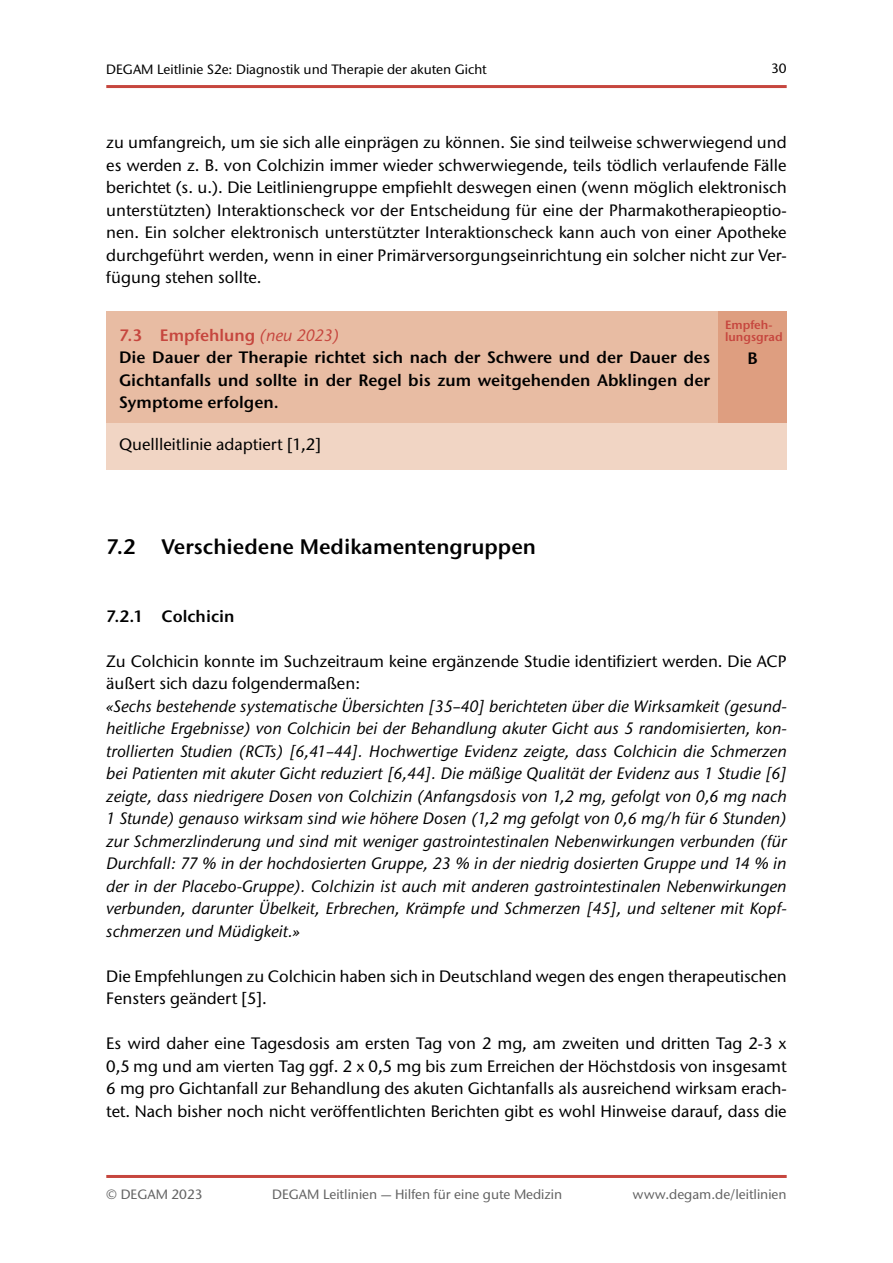
<style>
.page{position:relative;width:893px;height:1263px;background:#fff}
.page>*{position:absolute;margin:0;border:0;box-sizing:border-box;transform-origin:0 0}
.t1{font:600 21px "Stone Sans ITC Pro";color:#000}
.t2{font:500 16.5px/22.5px "Stone Sans ITC Std";color:#000;text-align:justify}
.t3{font:italic 500 16.5px/22.5px "Stone Sans ITC Std";color:#000;text-align:justify}
.t4{font:600 16.5px/22.5px "Stone Sans ITC Pro";color:#000}
.t5{font:500 13.5px "Stone Sans ITC Std";color:#636363}
.t6{font:500 13.5px "Stone Sans ITC Std";color:#000}
.t7{font:600 12px/12px "Stone Sans ITC Pro";color:#c6463e}
.s1{color:#c6463e}
.s2{font-family:"Stone Sans ITC Std";font-weight:500;font-style:italic;color:#c6463e}
</style>
<div class="page">
<hr style="left:106px;top:85px;width:681px;height:3px;background:#c6463e">
<hr style="left:106px;top:1175px;width:681px;height:3px;background:#c6463e">
<div style="left:106px;top:312px;width:613px;height:111px;background:#e8bca3"></div>
<div style="left:719px;top:312px;width:68px;height:111px;background:#de9e80"></div>
<div style="left:106px;top:423px;width:681px;height:47px;background:#f1d5c4"></div>
<p class="t6" style="left:106px;top:61px;width:382px">DEGAM Leitlinie S2e: Diagnostik und Therapie der akuten Gicht</p>
<p class="t6" style="left:771px;top:60px;width:17px">30</p>
<p class="t2" style="left:106px;top:131px;width:682px">zu umfangreich, um sie sich alle einprägen zu können. Sie sind teilweise schwerwiegend und es werden z. B. von Colchizin immer wieder schwerwiegende, teils tödlich verlaufende Fälle berichtet (s. u.). Die Leitliniengruppe empfiehlt deswegen einen (wenn möglich elektronisch unterstützten) Interaktionscheck vor der Entscheidung für eine der Pharmakotherapieoptio&shy;nen. Ein solcher elektronisch unterstützter Interaktionscheck kann auch von einer Apotheke durchgeführt werden, wenn in einer Primärversorgungseinrichtung ein solcher nicht zur Ver&shy;fügung stehen sollte.</p>
<p class="t4" style="left:119px;top:324px;width:593px"><span class="s1">7.3 Empfehlung</span> <span class="s2">(neu 2023)<br></span>Die Dauer der Therapie richtet sich nach der Schwere und der Dauer des Gichtanfalls und sollte in der Regel bis zum weitgehenden Abklingen der Symptome erfolgen.</p>
<p class="t7" style="left:725px;top:319px;width:59px">Empfeh&shy;lungsgrad</p>
<p class="t4" style="left:747px;top:346px;width:12px">B</p>
<p class="t2" style="left:119px;top:433px;width:203px">Quellleitlinie adaptiert [1,2]</p>
<p class="t1" style="left:106px;top:533px;width:431px">7.2 Verschiedene Medikamentengruppen</p>
<p class="t4" style="left:106px;top:604px;width:130px">7.2.1 Colchicin</p>
<p class="t2" style="left:106px;top:649px;width:682px">Zu Colchicin konnte im Suchzeitraum keine ergänzende Studie identifiziert werden. Die ACP äußert sich dazu folgendermaßen:</p>
<p class="t3" style="left:106px;top:694px;width:682px">«Sechs bestehende systematische Übersichten [35–40] berichteten über die Wirksamkeit (gesund&shy;heitliche Ergebnisse) von Colchicin bei der Behandlung akuter Gicht aus 5 randomisierten, kon&shy;trollierten Studien (RCTs) [6,41–44]. Hochwertige Evidenz zeigte, dass Colchicin die Schmerzen bei Patienten mit akuter Gicht reduziert [6,44]. Die mäßige Qualität der Evidenz aus 1 Studie [6] zeigte, dass niedrigere Dosen von Colchizin (Anfangsdosis von 1,2 mg, gefolgt von 0,6 mg nach 1 Stunde) genauso wirksam sind wie höhere Dosen (1,2 mg gefolgt von 0,6 mg/h für 6 Stunden) zur Schmerzlinderung und sind mit weniger gastrointestinalen Nebenwirkungen verbunden (für Durchfall: 77 % in der hochdosierten Gruppe, 23 % in der niedrig dosierten Gruppe und 14 % in der in der Placebo-Gruppe). Colchizin ist auch mit anderen gastrointestinalen Nebenwirkungen verbunden, darunter Übelkeit, Erbrechen, Krämpfe und Schmerzen [45], und seltener mit Kopf&shy;schmerzen und Müdigkeit.»</p>
<p class="t2" style="left:106px;top:964px;width:682px">Die Empfehlungen zu Colchicin haben sich in Deutschland wegen des engen therapeutischen<br>Fensters geändert [5].</p>
<p class="t2" style="left:106px;top:1032px;width:682px">Es wird daher eine Tagesdosis am ersten Tag von 2 mg, am zweiten und dritten Tag 2-3 x 0,5 mg und am vierten Tag ggf. 2 x 0,5 mg bis zum Erreichen der Höchstdosis von insgesamt 6 mg pro Gichtanfall zur Behandlung des akuten Gichtanfalls als ausreichend wirksam erach&shy;tet. Nach bisher noch nicht veröffentlichten Berichten gibt es wohl Hinweise darauf, dass die</p>
<p class="t5" style="left:106px;top:1186px;width:98px">© DEGAM 2023</p>
<p class="t5" style="left:272px;top:1186px;width:292px">DEGAM Leitlinien — Hilfen für eine gute Medizin</p>
<p class="t5" style="left:632px;top:1186px;width:156px">www.degam.de/leitlinien</p>
</div>
